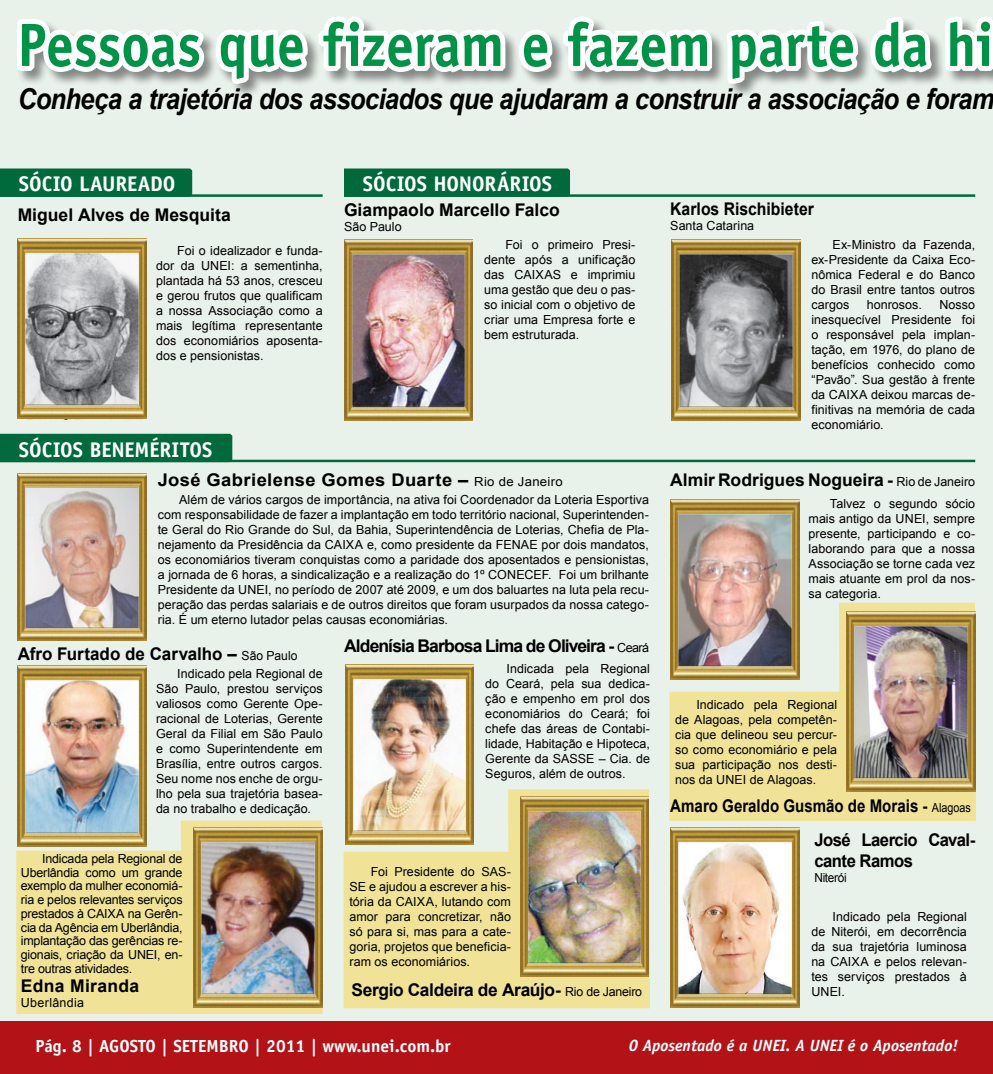
<style>
.page{position:relative;width:993px;height:1074px;background:#fff}
.page>*{position:absolute;margin:0;border:0;box-sizing:border-box;transform-origin:0 0}
.t1{font:700 61.25px "Officina Sans";color:#009348;scale:.91 1}
.t2{font:italic 700 28.75px "Arial";letter-spacing:-.025em;color:#000;scale:.89 1}
.t3{font:700 21.25px "Officina Sans";letter-spacing:-.005em;color:#fff}
.t4{font:700 17.5px "Arial";color:#000}
.t5{font:700 17.5px "Officina Sans";color:#fff}
.t6{font:700 17.5px "Arial";letter-spacing:.02em;color:#000;scale:1.05 1}
.t7{font:700 17.5px "Arial";letter-spacing:-.05em;color:#000}
.t8{font:700 17.5px "Arial";letter-spacing:-.02em;color:#000}
.t9{font:700 17.5px "Arial";color:#000;scale:.86 1}
.t10{font:700 17.5px/21px "Arial";letter-spacing:-.03em;color:#000;scale:.95 1}
.t11{font:700 17.5px "Arial";color:#000;scale:.9 1}
.t12{font:700 17.5px "Arial";letter-spacing:.02em;color:#000}
.t13{font:italic 700 16.25px "Officina Sans";color:#fff}
.t14{font:12.5px/15px "Arial";letter-spacing:.005em;color:#000;text-align:justify}
.t15{font:12.5px "Arial";letter-spacing:.025em;color:#000}
.t16{font:12.5px "Arial";letter-spacing:-.025em;color:#000;scale:.95 1}
.s1{font-weight:400;font-size:12.5px}
</style>
<div class="page">
<div style="left:0;top:0;width:992px;height:1074px;background:#e9f1eb"></div>
<svg style="left:343px;top:789px;width:306px;height:219px;background:#eee29d"></svg>
<div style="left:16px;top:820px;width:306px;height:194px;background:#f0e398"></div>
<svg style="left:669px;top:602px;width:306px;height:219px;background:#eee4a4"></svg>
<svg style="left:17px;top:17px;width:975px;height:72px"></svg>
<img style="left:18px;top:238px;width:128px;height:181px">
<img style="left:344px;top:240px;width:128px;height:180px">
<img style="left:345px;top:664px;width:128px;height:180px">
<img style="left:18px;top:666px;width:128px;height:180px">
<img style="left:671px;top:240px;width:129px;height:180px">
<img style="left:670px;top:827px;width:128px;height:181px">
<img style="left:670px;top:499px;width:128px;height:180px">
<div style="left:0;top:168px;width:192px;height:26px;background:#006a3d"></div>
<div style="left:0;top:434px;width:232px;height:26px;background:#006a3d"></div>
<div style="left:344px;top:168px;width:226px;height:26px;background:#006a3d"></div>
<hr style="left:0;top:460px;width:974px;height:2px;background:#006a3d">
<hr style="left:344px;top:194px;width:630px;height:3px;background:#006a3d">
<hr style="left:0;top:194px;width:322px;height:3px;background:#006a3d">
<img style="left:846px;top:611px;width:128px;height:181px">
<img style="left:18px;top:473px;width:128px;height:168px">
<img style="left:520px;top:796px;width:128px;height:180px">
<img style="left:194px;top:827px;width:128px;height:181px">
<div style="left:0;top:1020px;width:992px;height:54px;background:#b31217"></div>
<hr style="left:992px;top:1020px;width:1px;height:54px;background:#b31217">
<h1 class="t1" style="left:18px;top:7px;width:1073px">Pessoas que fizeram e fazem parte da hi</h1>
<h2 class="t2" style="left:18px;top:80px;width:1098px">Conheça a trajetória dos associados que ajudaram a construir a associação e foram</h2>
<h3 class="t3" style="left:19px;top:171px;width:156px">SÓCIO LAUREADO</h3>
<h3 class="t3" style="left:363px;top:171px;width:190px">SÓCIOS HONORÁRIOS</h3>
<h3 class="t11" style="left:670px;top:197px;width:161px">Karlos Rischibieter</h3>
<p class="t14" style="left:670px;top:218px;width:85px">Santa Catarina</p>
<h3 class="t4" style="left:344px;top:198px;width:217px">Giampaolo Marcello Falco</h3>
<p class="t14" style="left:344px;top:219px;width:59px">São Paulo</p>
<h3 class="t4" style="left:18px;top:204px;width:214px">Miguel Alves de Mesquita</h3>
<p class="t14" style="left:156px;top:243px;width:168px;text-indent:21px">Foi o idealizador e funda&shy;dor da UNEI: a sementinha, plantada há 53 anos, cresceu e gerou frutos que qualificam a nossa Associação como a mais legítima representante dos economiários aposenta&shy;dos e pensionistas.</p>
<p class="t14" style="left:484px;top:237px;width:152px;text-indent:21px">Foi o primeiro Presi&shy;dente após a unificação das CAIXAS e imprimiu uma gestão que deu o pas&shy;so inicial com o objetivo de criar uma Empresa forte e bem estruturada.</p>
<p class="t14" style="left:811px;top:237px;width:165px;text-indent:21px">Ex-Ministro da Fazenda, ex-Presidente da Caixa Eco&shy;nômica Federal e do Banco do Brasil entre tantos outros cargos</p>
<p class="t14" style="left:811px;top:297px;width:165px;text-indent:128px">Nosso inesquecível Presidente foi o responsável pela implan&shy;tação, em 1976, do plano de benefícios conhecido como “Pavão”. Sua gestão à frente da CAIXA deixou marcas de&shy;finitivas na memória de cada economiário.</p>
<p class="t14" style="left:866px;top:297px;width:57px">honrosos.</p>
<h3 class="t3" style="left:19px;top:436px;width:195px">SÓCIOS BENEMÉRITOS</h3>
<h3 class="t6" style="left:158px;top:468px;width:387px">José Gabrielense Gomes Duarte – <span class="s1">Rio de Janeiro</span></h3>
<p class="t14" style="left:158px;top:492px;width:492px;text-indent:21px">Além de vários cargos de importância, na ativa foi Coordenador da Loteria Esportiva com responsabilidade de fazer a implantação em todo território nacional, Superintenden&shy;te Geral do Rio Grande do Sul, da Bahia, Superintendência de Loterias, Chefia de Pla&shy;nejamento da Presidência da CAIXA e, como presidente da FENAE por dois mandatos, os economiários tiveram conquistas como a paridade dos aposentados e pensionistas, a jornada de 6 horas, a sindicalização e a realização do 1º CONECEF. Foi um brilhante Presidente da UNEI, no período de 2007 até 2009, e um dos baluartes na luta pela recu&shy;peração das perdas salariais e de outros direitos que foram usurpados da nossa catego&shy;ria. É um eterno lutador pelas causas economiárias.</p>
<h3 class="t4" style="left:18px;top:642px;width:281px">Afro Furtado de Carvalho – <span class="s1">São Paulo</span></h3>
<p class="t14" style="left:156px;top:666px;width:168px;text-indent:21px">Indicado pela Regional de São Paulo, prestou serviços valiosos como Gerente Ope&shy;racional de Loterias, Gerente Geral da Filial em São Paulo e como Superintendente em Brasília, entre outros cargos.<br>Seu nome nos enche de orgu&shy;lho pela sua trajetória basea&shy;da no trabalho e dedicação.</p>
<h3 class="t7" style="left:344px;top:634px;width:306px">Aldenísia Barbosa Lima de Oliveira - <span class="s1">Ceará</span></h3>
<p class="t14" style="left:485px;top:661px;width:166px;text-indent:21px">Indicada pela Regional do Ceará, pela sua dedica&shy;ção e empenho em prol dos economiários do Ceará; foi chefe das áreas de Contabi&shy;lidade, Habitação e Hipoteca, Gerente da SASSE – Cia. de Seguros, além de outros.</p>
<h3 class="t4" style="left:670px;top:468px;width:306px">Almir Rodrigues Nogueira - <span class="s1">Rio de Janeiro</span></h3>
<p class="t14" style="left:808px;top:496px;width:168px;text-indent:21px">Talvez o segundo sócio mais antigo da UNEI, sempre presente, participando e co&shy;laborando para que a nossa Associação se torne cada vez mais atuante em prol da nos&shy;sa categoria.</p>
<p class="t14" style="left:675px;top:697px;width:163px;text-indent:21px">Indicado pela Regional de Alagoas, pela competên&shy;cia que delineou seu percur&shy;so como economiário e pela sua participação nos desti&shy;nos da UNEI de Alagoas.</p>
<h3 class="t9" style="left:670px;top:794px;width:351px">Amaro Geraldo Gusmão de Morais - <span class="s1">Alagoas</span></h3>
<h3 class="t10" style="left:814px;top:830px;width:171px">José Laercio Caval&shy;cante Ramos</h3>
<p class="t16" style="left:814px;top:869px;width:36px">Niterói</p>
<p class="t14" style="left:21px;top:851px;width:163px;line-height:13.8px;text-indent:21px">Indicada pela Regional de Uberlândia como um grande exemplo da mulher economiá&shy;ria e pelos relevantes serviços prestados à CAIXA na Gerên&shy;cia da Agência em Uberlândia, implantação das gerências re&shy;gionais, criação da UNEI, en&shy;tre outras atividades.</p>
<h3 class="t12" style="left:21px;top:974px;width:120px">Edna Miranda</h3>
<p class="t15" style="left:21px;top:994px;width:65px">Uberlândia</p>
<h3 class="t5" style="left:35px;top:1035px;width:416px">Pág. 8 | Agosto | SETEMBRO | 2011 | www.unei.com.br</h3>
<h3 class="t13" style="left:628px;top:1036px;width:331px">O Aposentado é a UNEI. A UNEI é o Aposentado!</h3>
<p class="t14" style="left:349px;top:864px;width:163px;text-indent:21px">Foi Presidente do SAS-SE e ajudou a escrever a his&shy;tória da CAIXA, lutando com amor para concretizar, não só para si, mas para a cate&shy;goria, projetos que beneficia&shy;ram os economiários.</p>
<h3 class="t8" style="left:351px;top:978px;width:292px">Sergio Caldeira de Araújo- <span class="s1">Rio de Janeiro</span></h3>
<p class="t14" style="left:811px;top:909px;width:157px;text-indent:21px">Indicado pela Regional de Niterói, em decorrência da sua trajetória luminosa na CAIXA e pelos relevan&shy;tes serviços prestados à UNEI.</p>
</div>
